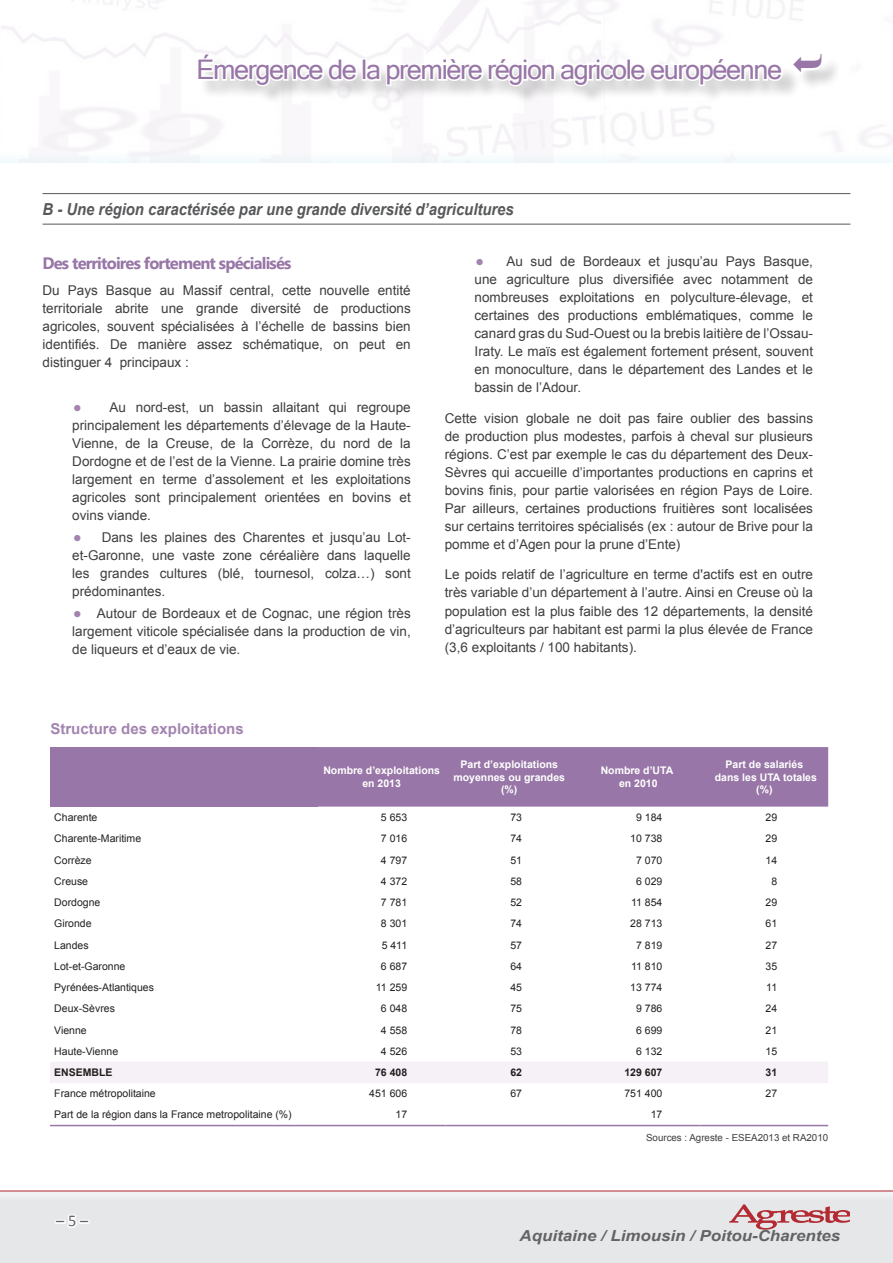
<style>
.page{position:relative;width:893px;height:1263px;background:#fff}
.page>*{position:absolute;margin:0;border:0;box-sizing:border-box;transform-origin:0 0}
.t1{font:27px "Microsoft Sans Serif";letter-spacing:-.05em;color:#9876a7}
.N-titre_A{font:italic 700 16.5px "Arial";color:#57585a;scale:.9 1}
.Accroche{font:700 16.5px "Microsoft Tai Le";letter-spacing:-.05em;color:#9876a7}
.t2{font:16.5px "Calibri";color:#636366}
.t3{font:italic 700 15.15px "Arial";color:#636366;scale:1.11 1}
.Titre_tab{font:700 15px "Arial";color:#a384b0}
.Texte{font:13.5px/18px "Arial";color:#3e3e3f;text-align:justify}
.t4{font:10.5px "Arial";color:#231f20}
.t5{font:700 10.5px/12.6px "Arial";color:#fff;text-align:center}
.t6{font:700 10.5px "Arial";color:#231f20}
.Texte-2{font:10.5px "Map Info Street Pro Unicode";color:#a384b0}
.Sources_TAB{font:9.75px "Arial";color:#3e3e3f}
.s1{font-family:"Map Info Street Pro Unicode";font-size:10.5px;color:#a384b0}
</style>
<div class="page">
<div style="left:0;top:1190px;width:893px;height:73px;background:#e6e7e9"></div>
<hr style="left:0;top:1191px;width:893px;height:1px;background:#b32a33">
<svg style="left:55px;top:1214px;width:35px;height:14px"></svg>
<div style="left:0;top:0;width:893px;height:164px;background:#0dadca;opacity:.75"></div>
<div style="left:199px;top:56px;width:642px;height:49px;background:#231f20;opacity:.2"></div>
<svg style="left:729px;top:1204px;width:120px;height:26px"></svg>
<hr style="left:43px;top:193px;width:807px;height:1px;background:#57585a">
<hr style="left:43px;top:224px;width:807px;height:1px;background:#57585a">
<svg style="left:50px;top:1124px;width:778px;height:3px;background:#e4dce8"></svg>
<div style="left:50px;top:747px;width:268px;height:60px;background:#9876a7"></div>
<div style="left:318px;top:747px;width:510px;height:60px;background:#9876a7"></div>
<div style="left:50px;top:1062px;width:778px;height:21px;background:#f5f1f6"></div>
<hr style="left:50px;top:1125px;width:268px;height:1px;background:#9876a7">
<hr style="left:318px;top:1125px;width:127px;height:1px;background:#9876a7">
<hr style="left:445px;top:1125px;width:128px;height:1px;background:#9876a7">
<hr style="left:573px;top:1125px;width:128px;height:1px;background:#9876a7">
<hr style="left:701px;top:1125px;width:127px;height:1px;background:#9876a7">
<svg style="left:196px;top:50px;width:629px;height:39px"></svg>
<h1 class="t1" style="left:196px;top:52px;width:587px">Émergence de la première région agricole européenne</h1>
<p class="N-titre_A" style="left:43px;top:198px;width:525px">B - Une région caractérisée par une grande diversité d’agricultures</p>
<p class="Accroche" style="left:43px;top:253px;width:250px">Des territoires fortement spécialisés</p>
<p class="Texte" style="left:43px;top:281px;width:370px">Du Pays Basque au Massif central, cette nouvelle entité territoriale abrite une grande diversité de productions agricoles, souvent spécialisées à l’échelle de bassins bien identifiés. De manière assez schématique, on peut en distinguer 4 principaux :</p>
<p class="Texte-2" style="left:72px;top:402px;width:12px">"</p>
<p class="Texte" style="left:72px;top:398px;width:340px;text-indent:37px">Au nord-est, un bassin allaitant qui regroupe principalement les départements d’élevage de la Haute-Vienne, de la Creuse, de la Corrèze, du nord de la Dordogne et de l’est de la Vienne. La prairie domine très largement en terme d’assolement et les exploitations agricoles sont principalement orientées en bovins et ovins viande.</p>
<p class="Texte-2" style="left:72px;top:532px;width:12px">"</p>
<p class="Texte" style="left:72px;top:528px;width:340px;text-indent:29px">Dans les plaines des Charentes et jusqu’au Lot&shy;et-Garonne, une vaste zone céréalière dans laquelle les grandes cultures (blé, tournesol, colza…) sont prédominantes.</p>
<p class="Texte" style="left:72px;top:604px;width:340px"><span class="s1">"</span> Autour de Bordeaux et de Cognac, une région très largement viticole spécialisée dans la production de vin, de liqueurs et d’eaux de vie.</p>
<p class="Titre_tab" style="left:50px;top:718px;width:195px">Structure des exploitations</p>
<p class="Texte" style="left:475px;top:252px;width:340px;text-indent:32px">Au sud de Bordeaux et jusqu’au Pays Basque, une agriculture plus diversifiée avec notamment de nombreuses exploitations en polyculture-élevage, et certaines des productions emblématiques, comme le canard gras du Sud-Ouest ou la brebis laitière de l’Ossau-Iraty. Le maïs est également fortement présent, souvent en monoculture, dans le département des Landes et le bassin de l’Adour.</p>
<p class="Texte" style="left:445px;top:409px;width:370px">Cette vision globale ne doit pas faire oublier des bassins de production plus modestes, parfois à cheval sur plusieurs régions. C’est par exemple le cas du département des Deux-Sèvres qui accueille d’importantes productions en caprins et bovins finis, pour partie valorisées en région Pays de Loire.<br>Par ailleurs, certaines productions fruitières sont localisées sur certains territoires spécialisés (ex : autour de Brive pour la pomme et d’Agen pour la prune d’Ente)</p>
<p class="Texte" style="left:445px;top:566px;width:370px">Le poids relatif de l’agriculture en terme d'actifs est en outre très variable d’un département à l’autre. Ainsi en Creuse où la population est la plus faible des 12 départements, la densité d’agriculteurs par habitant est parmi la plus élevée de France (3,6 exploitants / 100 habitants).</p>
<p class="Texte-2" style="left:475px;top:256px;width:12px">"</p>
<p class="t5" style="left:323px;top:765px;width:118px">Nombre d’exploitations en 2013</p>
<p class="t5" style="left:454px;top:758px;width:113px">Part d’exploitations moyennes ou grandes</p>
<p class="t5" style="left:501px;top:784px;width:18px">(%)</p>
<p class="t5" style="left:601px;top:765px;width:74px">Nombre d’UTA</p>
<p class="t5" style="left:619px;top:777px;width:40px">en 2010</p>
<p class="t5" style="left:726px;top:758px;width:79px">Part de salariés</p>
<p class="t5" style="left:715px;top:771px;width:104px">dans les UTA totales</p>
<p class="t5" style="left:756px;top:784px;width:18px">(%)</p>
<p class="t4" style="left:54px;top:810px;width:45px">Charente</p>
<p class="t4" style="left:381px;top:810px;width:28px">5 653</p>
<p class="t4" style="left:510px;top:810px;width:13px">73</p>
<p class="t4" style="left:636px;top:810px;width:28px">9 184</p>
<p class="t4" style="left:765px;top:810px;width:13px">29</p>
<p class="t4" style="left:54px;top:832px;width:88px">Charente-Maritime</p>
<p class="t4" style="left:381px;top:832px;width:28px">7 016</p>
<p class="t4" style="left:510px;top:832px;width:13px">74</p>
<p class="t4" style="left:630px;top:832px;width:34px">10 738</p>
<p class="t4" style="left:765px;top:832px;width:13px">29</p>
<p class="t4" style="left:54px;top:853px;width:39px">Corrèze</p>
<p class="t4" style="left:381px;top:853px;width:28px">4 797</p>
<p class="t4" style="left:510px;top:853px;width:13px">51</p>
<p class="t4" style="left:636px;top:853px;width:28px">7 070</p>
<p class="t4" style="left:765px;top:853px;width:13px">14</p>
<p class="t4" style="left:54px;top:874px;width:35px">Creuse</p>
<p class="t4" style="left:381px;top:874px;width:28px">4 372</p>
<p class="t4" style="left:510px;top:874px;width:13px">58</p>
<p class="t4" style="left:636px;top:874px;width:28px">6 029</p>
<p class="t4" style="left:771px;top:874px;width:7px">8</p>
<p class="t4" style="left:54px;top:895px;width:48px">Dordogne</p>
<p class="t4" style="left:381px;top:895px;width:28px">7 781</p>
<p class="t4" style="left:510px;top:895px;width:13px">52</p>
<p class="t4" style="left:631px;top:895px;width:33px">11 854</p>
<p class="t4" style="left:765px;top:895px;width:13px">29</p>
<p class="t4" style="left:54px;top:917px;width:39px">Gironde</p>
<p class="t4" style="left:381px;top:917px;width:28px">8 301</p>
<p class="t4" style="left:510px;top:917px;width:13px">74</p>
<p class="t4" style="left:630px;top:917px;width:34px">28 713</p>
<p class="t4" style="left:765px;top:917px;width:13px">61</p>
<p class="t4" style="left:54px;top:938px;width:36px">Landes</p>
<p class="t4" style="left:382px;top:938px;width:27px">5 411</p>
<p class="t4" style="left:510px;top:938px;width:13px">57</p>
<p class="t4" style="left:636px;top:938px;width:28px">7 819</p>
<p class="t4" style="left:765px;top:938px;width:13px">27</p>
<p class="t4" style="left:54px;top:959px;width:73px">Lot-et-Garonne</p>
<p class="t4" style="left:381px;top:959px;width:28px">6 687</p>
<p class="t4" style="left:510px;top:959px;width:13px">64</p>
<p class="t4" style="left:631px;top:959px;width:33px">11 810</p>
<p class="t4" style="left:765px;top:959px;width:13px">35</p>
<p class="t4" style="left:54px;top:980px;width:101px">Pyrénées-Atlantiques</p>
<p class="t4" style="left:376px;top:980px;width:33px">11 259</p>
<p class="t4" style="left:510px;top:980px;width:13px">45</p>
<p class="t4" style="left:630px;top:980px;width:34px">13 774</p>
<p class="t4" style="left:766px;top:980px;width:12px">11</p>
<p class="t4" style="left:54px;top:1002px;width:62px">Deux-Sèvres</p>
<p class="t4" style="left:381px;top:1002px;width:28px">6 048</p>
<p class="t4" style="left:510px;top:1002px;width:13px">75</p>
<p class="t4" style="left:636px;top:1002px;width:28px">9 786</p>
<p class="t4" style="left:765px;top:1002px;width:13px">24</p>
<p class="t4" style="left:54px;top:1023px;width:34px">Vienne</p>
<p class="t4" style="left:381px;top:1023px;width:28px">4 558</p>
<p class="t4" style="left:510px;top:1023px;width:13px">78</p>
<p class="t4" style="left:636px;top:1023px;width:28px">6 699</p>
<p class="t4" style="left:765px;top:1023px;width:13px">21</p>
<p class="t4" style="left:54px;top:1044px;width:66px">Haute-Vienne</p>
<p class="t4" style="left:381px;top:1044px;width:28px">4 526</p>
<p class="t4" style="left:510px;top:1044px;width:13px">53</p>
<p class="t4" style="left:636px;top:1044px;width:28px">6 132</p>
<p class="t4" style="left:765px;top:1044px;width:13px">15</p>
<p class="t6" style="left:54px;top:1065px;width:60px">ENSEMBLE</p>
<p class="t6" style="left:375px;top:1065px;width:34px">76 408</p>
<p class="t6" style="left:510px;top:1065px;width:13px">62</p>
<p class="t6" style="left:624px;top:1065px;width:39px">129 607</p>
<p class="t6" style="left:765px;top:1065px;width:13px">31</p>
<p class="t4" style="left:54px;top:1087px;width:103px">France métropolitaine</p>
<p class="t4" style="left:369px;top:1087px;width:39px">451 606</p>
<p class="t4" style="left:510px;top:1087px;width:13px">67</p>
<p class="t4" style="left:624px;top:1087px;width:39px">751 400</p>
<p class="t4" style="left:765px;top:1087px;width:13px">27</p>
<p class="t4" style="left:54px;top:1108px;width:239px">Part de la région dans la France metropolitaine (%)</p>
<p class="t4" style="left:396px;top:1108px;width:13px">17</p>
<p class="t4" style="left:651px;top:1108px;width:13px">17</p>
<p class="Sources_TAB" style="left:646px;top:1131px;width:184px">Sources : Agreste - ESEA2013 et RA2010</p>
<p class="t2" style="left:56px;top:1210px;width:34px">– 5 –</p>
<p class="t3" style="left:520px;top:1226px;width:290px">Aquitaine / Limousin / Poitou-Charentes</p>
</div>
